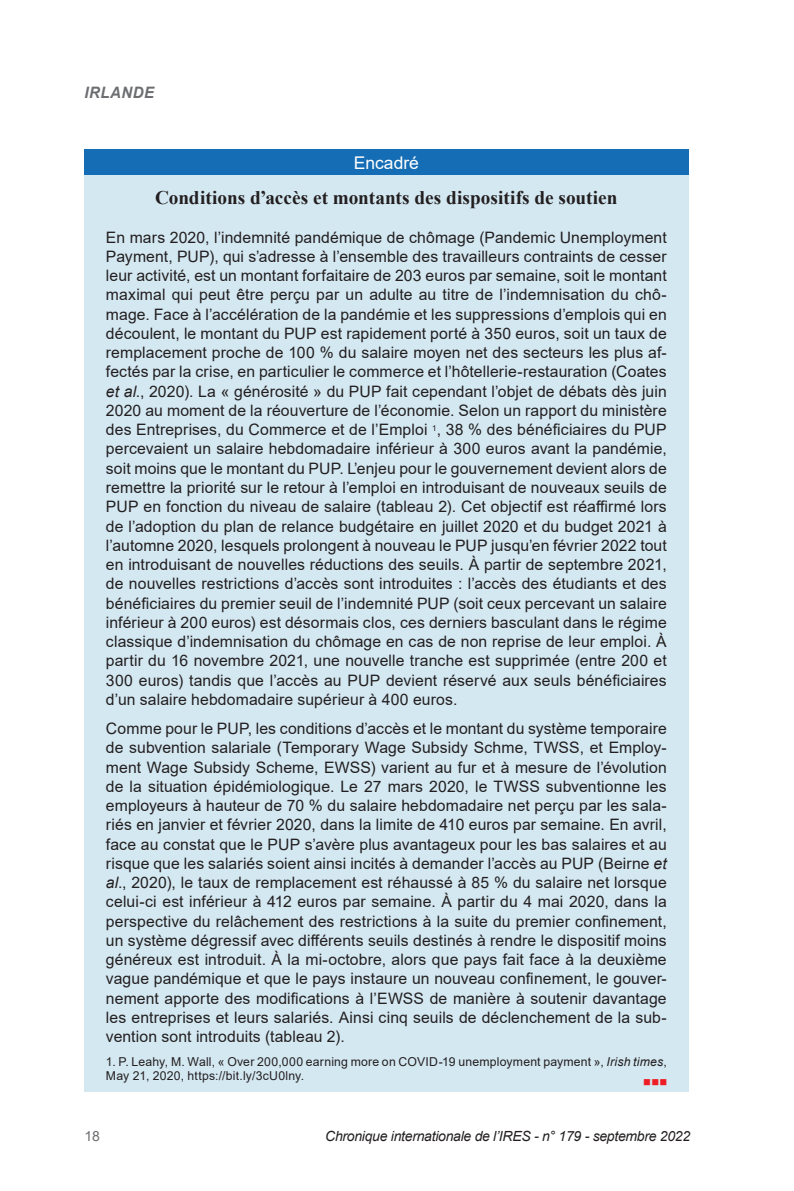
<style>
.page{position:relative;width:794px;height:1191px;background:#fff}
.page>*{position:absolute;margin:0;border:0;box-sizing:border-box;transform-origin:0 0}
.TITRE_ENCADRE{font:700 19.25px "Times New Roman";color:#231f20}
.Encadré_bando{font:17.5px "Arial";color:#fff}
.ENCADRE{font:15.75px/19.2px "Arial";letter-spacing:.005em;color:#231f20;text-align:justify}
.t1{font:italic 700 15.75px "Arial";letter-spacing:.035em;color:#6c6d70;scale:.95 1}
.t2{font:italic 14px "Arial";letter-spacing:-.02em;color:#231f20}
.t3{font:14px "Arial";color:#6c6d70}
.Encadre_source{font:12.25px/14px "Arial";letter-spacing:.015em;color:#231f20}
.t4{font:10.5px "Wingdings";color:#ee1d23}
.s1{font-style:italic}
</style>
<div class="page">
<div style="left:84px;top:149px;width:604px;height:27px;background:#146db5"></div>
<div style="left:84px;top:176px;width:604px;height:915px;background:#d4e8f2"></div>
<p class="t1" style="left:84px;top:82px;width:75px">IRLANDE</p>
<p class="Encadré_bando" style="left:354px;top:150px;width:67px">Encadré</p>
<p class="TITRE_ENCADRE" style="left:155px;top:183px;width:463px">Conditions d’accès et montants des dispositifs de soutien</p>
<p class="ENCADRE" style="left:106px;top:227px;width:562px">En mars 2020, l’indemnité pandémique de chômage (Pandemic Unemployment Payment, PUP), qui s’adresse à l’ensemble des travailleurs contraints de cesser leur activité, est un montant forfaitaire de 203 euros par semaine, soit le montant maximal qui peut être perçu par un adulte au titre de l’indemnisation du chô&shy;mage. Face à l’accélération de la pandémie et les suppressions d’emplois qui en découlent, le montant du PUP est rapidement porté à 350 euros, soit un taux de remplacement proche de 100 % du salaire moyen net des secteurs les plus af&shy;fectés par la crise, en particulier le commerce et l’hôtellerie-restauration (Coates <span class="s1">et al</span>., 2020). La « générosité » du PUP fait cependant l’objet de débats dès juin 2020 au moment de la réouverture de l’économie. Selon un rapport du ministère des Entreprises, du Commerce et de l’Emploi <sup>1</sup>, 38 % des bénéficiaires du PUP percevaient un salaire hebdomadaire inférieur à 300 euros avant la pandémie, soit moins que le montant du PUP. L’enjeu pour le gouvernement devient alors de remettre la priorité sur le retour à l’emploi en introduisant de nouveaux seuils de PUP en fonction du niveau de salaire (tableau 2). Cet objectif est réaffirmé lors de l’adoption du plan de relance budgétaire en juillet 2020 et du budget 2021 à l’automne 2020, lesquels prolongent à nouveau le PUP jusqu’en février 2022 tout en introduisant de nouvelles réductions des seuils. À partir de septembre 2021, de nouvelles restrictions d’accès sont introduites : l’accès des étudiants et des bénéficiaires du premier seuil de l’indemnité PUP (soit ceux percevant un salaire inférieur à 200 euros) est désormais clos, ces derniers basculant dans le régime classique d’indemnisation du chômage en cas de non reprise de leur emploi. À partir du 16 novembre 2021, une nouvelle tranche est supprimée (entre 200 et 300 euros) tandis que l’accès au PUP devient réservé aux seuls bénéficiaires d’un salaire hebdomadaire supérieur à 400 euros.</p>
<p class="ENCADRE" style="left:106px;top:718px;width:562px">Comme pour le PUP, les conditions d’accès et le montant du système temporaire de subvention salariale (Temporary Wage Subsidy Schme, TWSS, et Employ&shy;ment Wage Subsidy Scheme, EWSS) varient au fur et à mesure de l’évolution de la situation épidémiologique. Le 27 mars 2020, le TWSS subventionne les employeurs à hauteur de 70 % du salaire hebdomadaire net perçu par les sala&shy;riés en janvier et février 2020, dans la limite de 410 euros par semaine. En avril, face au constat que le PUP s’avère plus avantageux pour les bas salaires et au risque que les salariés soient ainsi incités à demander l’accès au PUP (Beirne <span class="s1">et al</span>., 2020), le taux de remplacement est réhaussé à 85 % du salaire net lorsque celui-ci est inférieur à 412 euros par semaine. À partir du 4 mai 2020, dans la perspective du relâchement des restrictions à la suite du premier confinement, un système dégressif avec différents seuils destinés à rendre le dispositif moins généreux est introduit. À la mi-octobre, alors que pays fait face à la deuxième vague pandémique et que le pays instaure un nouveau confinement, le gouver&shy;nement apporte des modifications à l’EWSS de manière à soutenir davantage les entreprises et leurs salariés. Ainsi cinq seuils de déclenchement de la sub&shy;vention sont introduits (tableau 2).</p>
<p class="Encadre_source" style="left:106px;top:1054px;width:562px">1. P. Leahy, M. Wall, « Over 200,000 earning more on COVID-19 unemployment payment », <span class="s1">Irish times</span>,<br>May 21, 2020, https://bit.ly/3cU0lny.</p>
<p class="t4" style="left:643px;top:1076px;width:26px">■■■</p>
<p class="t3" style="left:84px;top:1126px;width:17px">18</p>
<p class="t2" style="left:325px;top:1127px;width:366px">Chronique internationale de l’IRES - n° 179 - septembre 2022</p>
</div>
